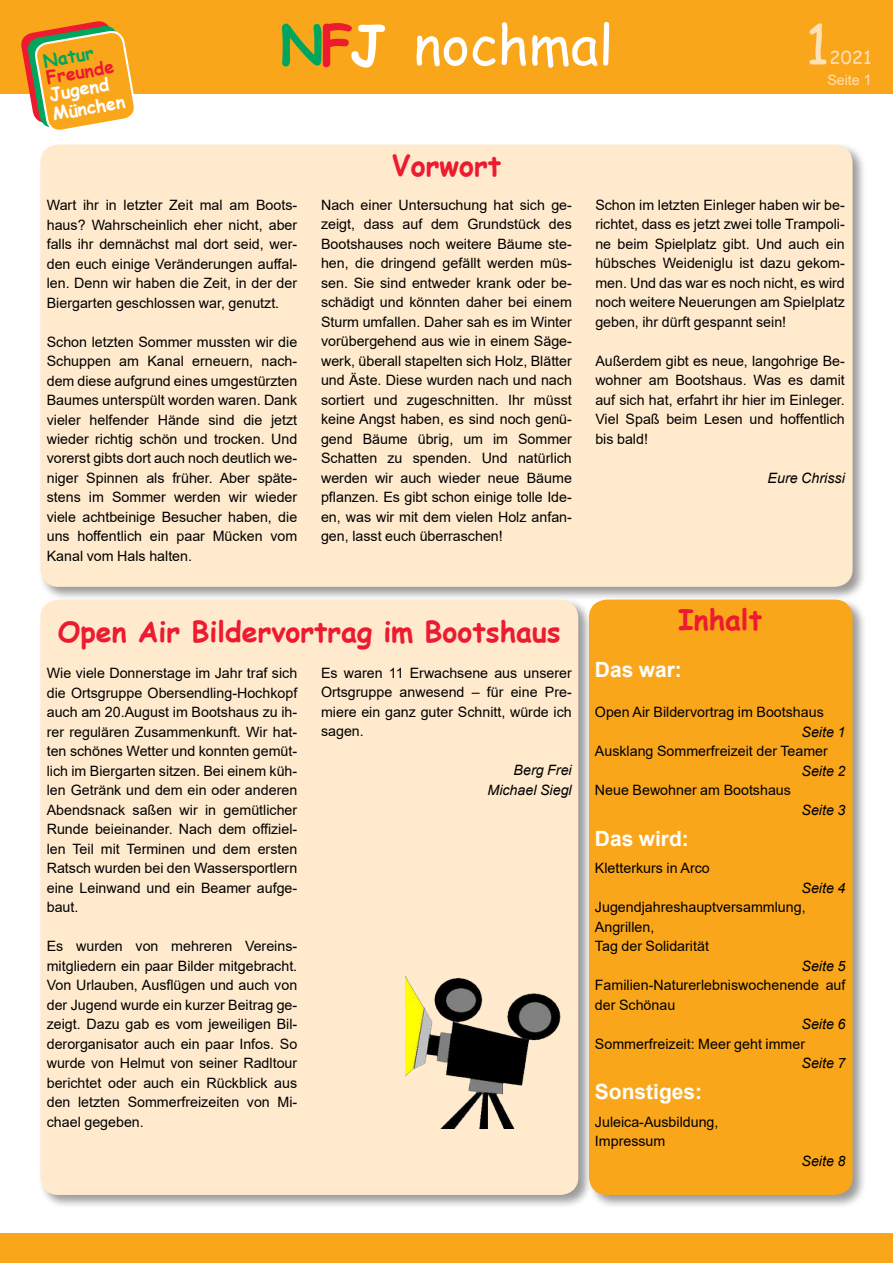
<style>
.page{position:relative;width:893px;height:1263px;background:#fff}
.page>*{position:absolute;margin:0;border:0;box-sizing:border-box;transform-origin:0 0}
.t1{font:54px "Comic Sans MS";color:#fff}
.t2{font:54px "Comic Sans MS";color:#ffe1b7}
.t3{font:700 28.5px "Comic Sans MS";color:#ed1b2f}
.t4{font:700 21px "Arial";color:#fff}
.t5{font:18px "Comic Sans MS";color:#ffe1b7}
.t6{font:700 17.85px/19.8px "Comic Sans MS";color:#fff}
.t7{font:700 17.85px "Comic Sans MS";color:#ed1b2f}
.t8{font:700 17.85px "Comic Sans MS";color:#00a65d}
.t9{font:14.25px/19.5px "Arial";color:#000;text-align:justify}
.t10{font:italic 14.25px/19.5px "Arial";color:#000;text-align:right}
.t11{font:14.25px "Arial";color:#ffe1b7}
.s1{font-weight:700;color:#00a65d}
.s2{font-weight:700;color:#ed1b2f}
.s3{font-weight:700}
.s4{font-size:15px}
</style>
<div class="page">
<div style="left:0;top:0;width:893px;height:94px;background:#faa61a"></div>
<svg style="left:21px;top:21px;width:113px;height:109px"></svg>
<div style="left:0;top:1233px;width:893px;height:30px;background:#faa61a"></div>
<div style="left:38px;top:143px;width:829px;height:458px;background:#000;opacity:.4"></div>
<div style="left:40px;top:145px;width:813px;height:442px;background:#ffeacd;border-radius:18px"></div>
<div style="left:38px;top:598px;width:555px;height:611px;background:#000;opacity:.4"></div>
<div style="left:40px;top:600px;width:538px;height:595px;background:#ffeacd;border-radius:18px"></div>
<img style="left:405px;top:975px;width:156px;height:154px">
<div style="left:587px;top:597px;width:280px;height:612px;background:#000;opacity:.4"></div>
<div style="left:589px;top:600px;width:264px;height:595px;background:#faa61a;border-radius:18px"></div>
<p class="t8" style="left:41px;top:48px;width:52px;rotate:-10deg">Natur</p>
<p class="t7" style="left:44px;top:65px;width:70px;rotate:-10deg">Freunde</p>
<p class="t6" style="left:48px;top:84px;width:75px;rotate:-10deg">Jugend<br>München</p>
<h1 class="t1" style="left:280px;top:5px;width:335px"><span class="s1">N</span><span class="s2">F</span><span class="s3">J</span> nochmal</h1>
<h2 class="t3" style="left:392px;top:144px;width:111px">Vorwort</h2>
<h1 class="t2" style="left:805px;top:5px;width:26px">1</h1>
<p class="t5" style="left:830px;top:45px;width:44px">2021</p>
<p class="t11" style="left:827px;top:71px;width:46px">Seite <span class="s4">1</span></p>
<p class="t9" style="left:47px;top:195px;width:252px">Wart ihr in letzter Zeit mal am Boots&shy;haus? Wahrscheinlich eher nicht, aber falls ihr demnächst mal dort seid, wer&shy;den euch einige Veränderungen auffal&shy;len. Denn wir haben die Zeit, in der der Biergarten geschlossen war, genutzt.</p>
<p class="t9" style="left:47px;top:332px;width:252px">Schon letzten Sommer mussten wir die Schuppen am Kanal erneuern, nach&shy;dem diese aufgrund eines umgestürzten Baumes unterspült worden waren. Dank vieler helfender Hände sind die jetzt wieder richtig schön und trocken. Und vorerst gibts dort auch noch deutlich we&shy;niger Spinnen als früher. Aber späte&shy;stens im Sommer werden wir wieder viele achtbeinige Besucher haben, die uns hoffentlich ein paar Mücken vom Kanal vom Hals halten.</p>
<p class="t9" style="left:321px;top:195px;width:252px">Nach einer Untersuchung hat sich ge&shy;zeigt, dass auf dem Grundstück des Bootshauses noch weitere Bäume ste&shy;hen, die dringend gefällt werden müs&shy;sen. Sie sind entweder krank oder be&shy;schädigt und könnten daher bei einem Sturm umfallen. Daher sah es im Winter vorübergehend aus wie in einem Säge&shy;werk, überall stapelten sich Holz, Blätter und Äste. Diese wurden nach und nach sortiert und zugeschnitten. Ihr müsst keine Angst haben, es sind noch genü&shy;gend Bäume übrig, um im Sommer Schatten zu spenden. Und natürlich werden wir auch wieder neue Bäume pflanzen. Es gibt schon einige tolle Ide&shy;en, was wir mit dem vielen Holz anfan&shy;gen, lasst euch überraschen!</p>
<p class="t9" style="left:595px;top:195px;width:251px">Schon im letzten Einleger haben wir be&shy;richtet, dass es jetzt zwei tolle Trampoli&shy;ne beim Spielplatz gibt. Und auch ein hübsches Weideniglu ist dazu gekom&shy;men. Und das war es noch nicht, es wird noch weitere Neuerungen am Spielplatz geben, ihr dürft gespannt sein!</p>
<p class="t9" style="left:595px;top:351px;width:251px">Außerdem gibt es neue, langohrige Be&shy;wohner am Bootshaus. Was es damit auf sich hat, erfahrt ihr hier im Einleger.<br>Viel Spaß beim Lesen und hoffentlich bis bald!</p>
<p class="t10" style="left:768px;top:468px;width:79px">Eure Chrissi</p>
<h2 class="t3" style="left:58px;top:611px;width:504px">Open Air Bildervortrag im Bootshaus</h2>
<p class="t9" style="left:47px;top:663px;width:252px">Wie viele Donnerstage im Jahr traf sich die Ortsgruppe Obersendling-Hochkopf auch am 20.August im Bootshaus zu ih&shy;rer regulären Zusammenkunft. Wir hat&shy;ten schönes Wetter und konnten gemüt&shy;lich im Biergarten sitzen. Bei einem küh&shy;len Getränk und dem ein oder anderen Abendsnack saßen wir in gemütlicher Runde beieinander. Nach dem offiziel&shy;len Teil mit Terminen und dem ersten Ratsch wurden bei den Wassersportlern eine Leinwand und ein Beamer aufge&shy;baut.</p>
<p class="t9" style="left:47px;top:936px;width:252px">Es wurden von mehreren Vereins&shy;mitgliedern ein paar Bilder mitgebracht.<br>Von Urlauben, Ausflügen und auch von der Jugend wurde ein kurzer Beitrag ge&shy;zeigt. Dazu gab es vom jeweiligen Bil&shy;derorganisator auch ein paar Infos. So wurde von Helmut von seiner Radltour berichtet oder auch ein Rückblick aus den letzten Sommerfreizeiten von Mi&shy;chael gegeben.</p>
<p class="t9" style="left:321px;top:663px;width:252px">Es waren 11 Erwachsene aus unserer Ortsgruppe anwesend – für eine Pre&shy;miere ein ganz guter Schnitt, würde ich sagen.</p>
<p class="t10" style="left:487px;top:761px;width:86px">Berg Frei<br>Michael Siegl</p>
<h2 class="t3" style="left:678px;top:598px;width:86px">Inhalt</h2>
<h3 class="t4" style="left:595px;top:655px;width:88px">Das war:</h3>
<p class="t9" style="left:595px;top:702px;width:230px">Open Air Bildervortrag im Bootshaus</p>
<p class="t10" style="left:801px;top:722px;width:45px">Seite 1</p>
<p class="t9" style="left:595px;top:741px;width:234px">Ausklang Sommerfreizeit der Teamer</p>
<p class="t10" style="left:801px;top:761px;width:45px">Seite 2</p>
<p class="t9" style="left:595px;top:780px;width:198px">Neue Bewohner am Bootshaus</p>
<p class="t10" style="left:801px;top:800px;width:45px">Seite 3</p>
<h3 class="t4" style="left:595px;top:824px;width:95px">Das wird:</h3>
<p class="t9" style="left:595px;top:858px;width:116px">Kletterkurs in Arco</p>
<p class="t10" style="left:801px;top:878px;width:45px">Seite 4</p>
<p class="t9" style="left:595px;top:897px;width:212px;text-align:left">Jugendjahreshauptversammlung,<br>Angrillen,<br>Tag der Solidarität</p>
<p class="t10" style="left:801px;top:956px;width:45px">Seite 5</p>
<p class="t9" style="left:595px;top:975px;width:252px">Familien-Naturerlebniswochenende auf der Schönau</p>
<p class="t10" style="left:801px;top:1014px;width:45px">Seite 6</p>
<p class="t9" style="left:595px;top:1034px;width:212px">Sommerfreizeit: Meer geht immer</p>
<p class="t10" style="left:801px;top:1053px;width:45px">Seite 7</p>
<h3 class="t4" style="left:595px;top:1077px;width:109px">Sonstiges:</h3>
<p class="t9" style="left:595px;top:1112px;width:125px">Juleica-Ausbildung,<br>Impressum</p>
<p class="t10" style="left:801px;top:1151px;width:45px">Seite 8</p>
</div>
